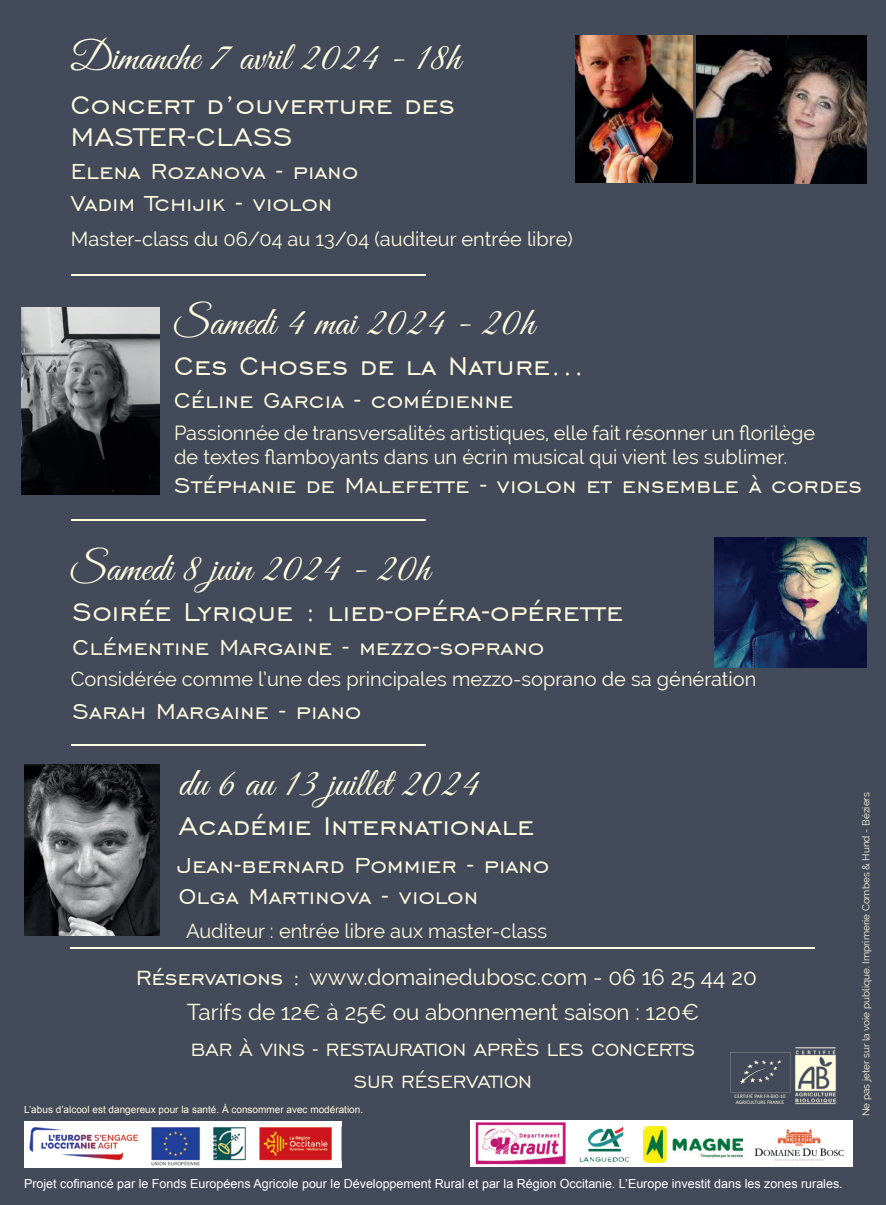
<style>
.page{position:relative;width:886px;height:1205px;background:#434a5a}
.page>*{position:absolute;margin:0;border:0;box-sizing:border-box;transform-origin:0 0}
.t1{font:40px "Great Vibes";color:#fffce0}
.t2{font:32.5px/32.5px "Engravers Gothic BT";letter-spacing:.02em;color:#fffce0}
.t3{font:27.5px/32.5px "Engravers Gothic BT";letter-spacing:.02em;color:#fffce0}
.t4{font:22.5px/34.2px "Raleway";color:#fffce0;text-align:center}
.t5{font:22.5px/32.5px "Engravers Gothic BT";color:#fffce0;text-align:center}
.t6{font:20px/24px "Raleway";color:#fffce0}
.t7{font:12.5px "Arial";color:#fff}
.t8{font:10px "Arial";color:#fffce0}
.t9{font:10px "Raleway";color:#fffce0}
.t10{font:5.25px/6.8px "Calibri";color:#fffce0}
.s1{font-family:"Engravers Gothic BT";font-size:26px}
</style>
<div class="page">
<img style="left:24px;top:1121px;width:317px;height:46px">
<svg style="left:730px;top:1052px;width:60px;height:40px"></svg>
<img style="left:795px;top:1047px;width:41px;height:57px">
<img style="left:696px;top:35px;width:170px;height:148px">
<hr style="left:71px;top:274px;width:354px;height:2px;background:#fffce0">
<img style="left:576px;top:35px;width:117px;height:148px">
<img style="left:21px;top:307px;width:139px;height:187px">
<img style="left:714px;top:537px;width:152px;height:130px">
<hr style="left:71px;top:519px;width:354px;height:2px;background:#fffce0">
<img style="left:24px;top:764px;width:136px;height:171px">
<hr style="left:71px;top:744px;width:354px;height:2px;background:#fffce0">
<hr style="left:71px;top:947px;width:744px;height:2px;background:#fffce0">
<div style="left:470px;top:1120px;width:382px;height:47px;background:#fff"></div>
<img style="left:579px;top:1126px;width:51px;height:36px">
<img style="left:643px;top:1126px;width:100px;height:36px">
<img style="left:754px;top:1128px;width:90px;height:33px">
<img style="left:475px;top:1122px;width:91px;height:43px">
<h1 class="t1" style="left:71px;top:35px;width:391px">Dimanche 7 avril 2024 - 18h</h1>
<h2 class="t2" style="left:71px;top:88px;width:386px">Concert d’ouverture des<br>MASTER-CLASS</h2>
<h3 class="t3" style="left:71px;top:154px;width:289px">Elena Rozanova - piano<br>Vadim Tchijik - violon</h3>
<p class="t6" style="left:71px;top:227px;width:503px">Master-class du 06/04 au 13/04 (auditeur entrée libre)</p>
<h1 class="t1" style="left:174px;top:300px;width:362px">Samedi 4 mai 2024 - 20h</h1>
<h2 class="t2" style="left:174px;top:349px;width:412px">Ces Choses de la Nature...</h2>
<h3 class="t3" style="left:174px;top:384px;width:340px">Céline Garcia - comédienne</h3>
<p class="t6" style="left:174px;top:420px;width:642px">Passionnée de transversalités artistiques, elle fait résonner un florilège de textes flamboyants dans un écrin musical qui vient les sublimer.</p>
<h3 class="t3" style="left:174px;top:469px;width:689px">Stéphanie de Malefette - violon et ensemble à cordes</h3>
<h1 class="t1" style="left:71px;top:546px;width:360px">Samedi 8 juin 2024 - 20h</h1>
<h2 class="t2" style="left:73px;top:595px;width:552px">Soirée Lyrique : lied-opéra-opérette</h2>
<h3 class="t3" style="left:73px;top:631px;width:473px">Clémentine Margaine - mezzo-soprano</h3>
<p class="t6" style="left:71px;top:667px;width:687px">Considérée comme l’une des principales mezzo-soprano de sa génération</p>
<h3 class="t3" style="left:73px;top:694px;width:290px">Sarah Margaine - piano</h3>
<h1 class="t1" style="left:179px;top:760px;width:302px">du 6 au 13 juillet 2024</h1>
<h2 class="t2" style="left:179px;top:809px;width:356px">Académie Internationale</h2>
<h3 class="t3" style="left:177px;top:850px;width:373px;line-height:30.8px">Jean-bernard Pommier - piano<br>Olga Martinova - violon</h3>
<p class="t6" style="left:186px;top:918px;width:363px">Auditeur : entrée libre aux master-class</p>
<p class="t4" style="left:136px;top:960px;width:622px"><span class="s1">Réservations :</span> www.domainedubosc.com - 06 16 25 44 20<br>Tarifs de 12€ à 25€ ou abonnement saison : 120€</p>
<p class="t5" style="left:191px;top:1033px;width:506px">BAR À VINS - RESTAURATION APRÈS LES CONCERTS<br>SUR RÉSERVATION</p>
<p class="t8" style="left:24px;top:1102px;width:341px">L’abus d’alcool est dangereux pour la santé. À consommer avec modération.</p>
<p class="t10" style="left:734px;top:1092px;width:53px">CERTIFIÉ PAR FR-BIO-10<br>AGRICULTURE FRANCE</p>
<p class="t9" style="left:860px;top:1116px;width:326px;rotate:-90deg">Ne pas jeter sur la voie publique. Imprimerie Combes &amp; Hund - Béziers</p>
<p class="t7" style="left:24px;top:1176px;width:820px">Projet cofinancé par le Fonds Européens Agricole pour le Développement Rural et par la Région Occitanie. L’Europe investit dans les zones rurales.</p>
</div>
